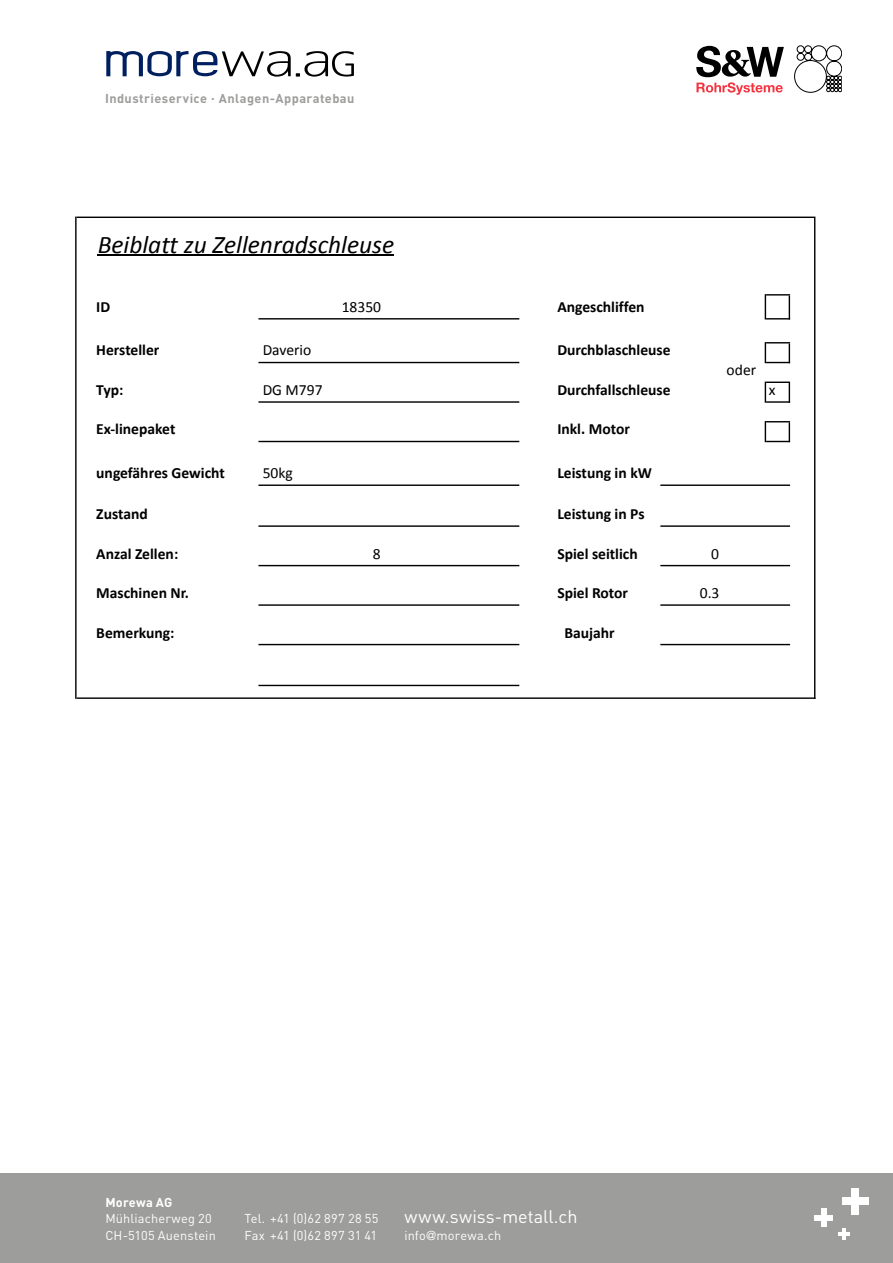
<style>
.page{position:relative;width:893px;height:1263px;background:#fff}
.page>*{position:absolute;margin:0;border:0;box-sizing:border-box;transform-origin:0 0}
.t1{font:italic 25.35px "Calibri";color:#000}
.t2{font:18px "DIN";color:#fff}
.t3{font:700 15.6px "Calibri";color:#000}
.t4{font:15.6px "Calibri";color:#000}
.t5{font:12.75px/16.5px "DIN";letter-spacing:.015em;color:#fff}
.t6{font:700 12.75px "DIN";letter-spacing:.03em;color:#9d9d9c}
.t7{font:700 12.75px "DIN";letter-spacing:.015em;color:#fff}
.s1{font-family:"Avenir"}
</style>
<div class="page">
<svg style="left:794px;top:46px;width:48px;height:46px"></svg>
<svg style="left:696px;top:46px;width:88px;height:49px"></svg>
<div style="left:0;top:1174px;width:893px;height:89px;background:#9d9d9c"></div>
<div style="left:851px;top:1188px;width:8px;height:26px;background:#fff"></div>
<div style="left:842px;top:1197px;width:26px;height:8px;background:#fff"></div>
<div style="left:821px;top:1209px;width:5px;height:18px;background:#fff"></div>
<div style="left:815px;top:1215px;width:18px;height:5px;background:#fff"></div>
<svg style="left:838px;top:1228px;width:11px;height:11px"></svg>
<svg style="left:106px;top:51px;width:248px;height:26px"></svg>
<hr style="left:98px;top:255px;width:296px;height:1px;background:#000">
<hr style="left:258px;top:318px;width:261px;height:1px;background:#000">
<hr style="left:258px;top:362px;width:261px;height:1px;background:#000">
<hr style="left:258px;top:401px;width:261px;height:2px;background:#000">
<hr style="left:258px;top:441px;width:261px;height:1px;background:#000">
<hr style="left:258px;top:484px;width:261px;height:2px;background:#000">
<hr style="left:258px;top:525px;width:261px;height:2px;background:#000">
<hr style="left:258px;top:565px;width:261px;height:1px;background:#000">
<hr style="left:258px;top:604px;width:261px;height:2px;background:#000">
<hr style="left:258px;top:644px;width:261px;height:1px;background:#000">
<hr style="left:75px;top:217px;width:2px;height:482px;background:#000">
<hr style="left:814px;top:218px;width:1px;height:481px;background:#000">
<hr style="left:77px;top:217px;width:738px;height:1px;background:#000">
<svg style="left:765px;top:294px;width:25px;height:25px"></svg>
<svg style="left:765px;top:342px;width:25px;height:21px"></svg>
<svg style="left:765px;top:382px;width:25px;height:21px"></svg>
<hr style="left:766px;top:401px;width:24px;height:2px;background:#000">
<svg style="left:765px;top:421px;width:25px;height:21px"></svg>
<hr style="left:660px;top:484px;width:130px;height:2px;background:#000">
<hr style="left:660px;top:525px;width:130px;height:2px;background:#000">
<hr style="left:660px;top:565px;width:130px;height:1px;background:#000">
<hr style="left:660px;top:604px;width:130px;height:2px;background:#000">
<hr style="left:660px;top:644px;width:130px;height:1px;background:#000">
<hr style="left:258px;top:685px;width:261px;height:1px;background:#000">
<hr style="left:77px;top:697px;width:738px;height:2px;background:#000">
<p class="t6" style="left:105px;top:90px;width:251px">Industrieservice . Anlagen-Apparatebau</p>
<h1 class="t1" style="left:98px;top:228px;width:298px">Beiblatt zu Zellenradschleuse</h1>
<p class="t3" style="left:96px;top:297px;width:15px">ID</p>
<p class="t4" style="left:342px;top:297px;width:41px">18350</p>
<p class="t3" style="left:557px;top:297px;width:89px">Angeschliffen</p>
<p class="t3" style="left:96px;top:341px;width:65px">Hersteller</p>
<p class="t4" style="left:263px;top:341px;width:50px">Daverio</p>
<p class="t3" style="left:557px;top:341px;width:115px">Durchblaschleuse</p>
<p class="t4" style="left:727px;top:360px;width:31px">oder</p>
<p class="t3" style="left:96px;top:380px;width:29px">Typ:</p>
<p class="t4" style="left:263px;top:380px;width:61px">DG M797</p>
<p class="t3" style="left:557px;top:380px;width:115px">Durchfallschleuse</p>
<p class="t4" style="left:769px;top:380px;width:8px">x</p>
<p class="t3" style="left:96px;top:420px;width:81px">Ex-linepaket</p>
<p class="t3" style="left:557px;top:420px;width:74px">Inkl. Motor</p>
<p class="t3" style="left:96px;top:463px;width:130px">ungefähres Gewicht</p>
<p class="t4" style="left:263px;top:463px;width:32px">50kg</p>
<p class="t3" style="left:557px;top:463px;width:96px">Leistung in kW</p>
<p class="t3" style="left:96px;top:504px;width:53px">Zustand</p>
<p class="t3" style="left:557px;top:504px;width:89px">Leistung in Ps</p>
<p class="t3" style="left:96px;top:544px;width:83px">Anzal Zellen:</p>
<p class="t4" style="left:373px;top:544px;width:9px">8</p>
<p class="t3" style="left:557px;top:544px;width:82px">Spiel seitlich</p>
<p class="t4" style="left:711px;top:544px;width:9px">0</p>
<p class="t3" style="left:96px;top:583px;width:94px">Maschinen Nr.</p>
<p class="t3" style="left:557px;top:583px;width:72px">Spiel Rotor</p>
<p class="t4" style="left:700px;top:583px;width:21px">0.3</p>
<p class="t3" style="left:96px;top:623px;width:80px">Bemerkung:</p>
<p class="t3" style="left:564px;top:623px;width:52px">Baujahr</p>
<p class="t7" style="left:105px;top:1194px;width:69px">Morewa AG</p>
<p class="t5" style="left:105px;top:1210px;width:112px">Mühliacherweg 20<br>CH-5105 Auenstein</p>
<p class="t5" style="left:244px;top:1210px;width:136px">Tel. +41 (0)62 897 28 55<br>Fax +41 (0)62 897 31 41</p>
<p class="t2" style="left:404px;top:1205px;width:175px">www.swiss-metall.ch</p>
<p class="t5" style="left:404px;top:1226px;width:98px">info<span class="s1">@</span>morewa.ch</p>
</div>
